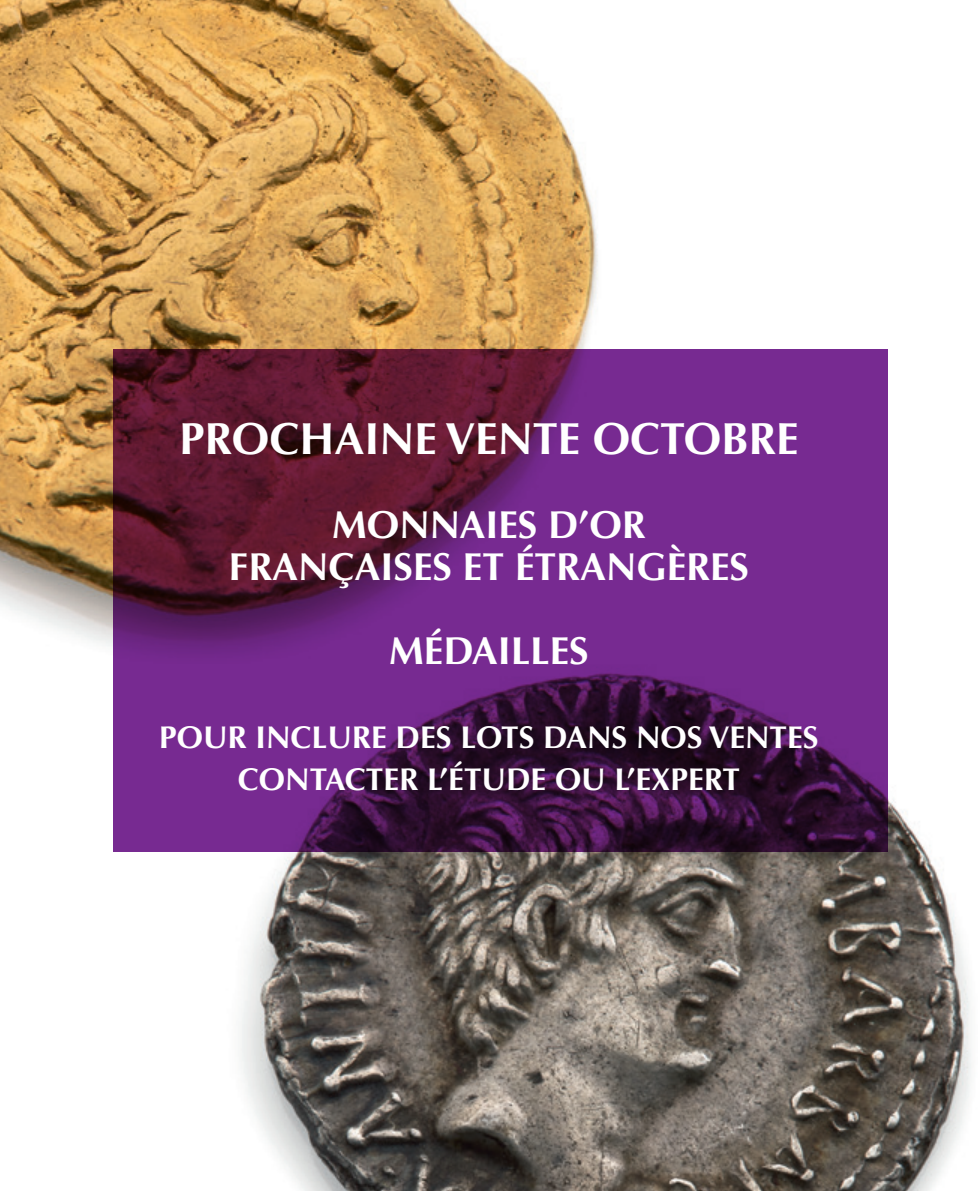
<style>
.page{position:relative;width:978px;height:1191px;background:#fff}
.page>*{position:absolute;margin:0;border:0;box-sizing:border-box;transform-origin:0 0}
.t1{font:700 45px "Optima";color:#fff}
.t2{font:700 39px/42px "Optima";color:#fff;text-align:center}
.t3{font:700 31.5px/42px "Optima";color:#fff;text-align:center}
</style>
<div class="page">
<img style="left:240px;top:798px;width:731px;height:393px">
<img style="left:0;top:0;width:598px;height:646px">
<svg style="left:113px;top:349px;width:775px;height:503px;background:#601f63"></svg>
<h1 class="t1" style="left:179px;top:412px;width:621px">PROCHAINE VENTE OCTOBRE</h1>
<p class="t2" style="left:229px;top:504px;width:522px">MONNAIES D’OR<br>FRANÇAISES ET ÉTRANGÈRES</p>
<p class="t2" style="left:389px;top:630px;width:201px">MÉDAILLES</p>
<p class="t3" style="left:159px;top:717px;width:661px">POUR INCLURE DES LOTS DANS NOS VENTES<br>CONTACTER L’ÉTUDE OU L’EXPERT</p>
</div>
